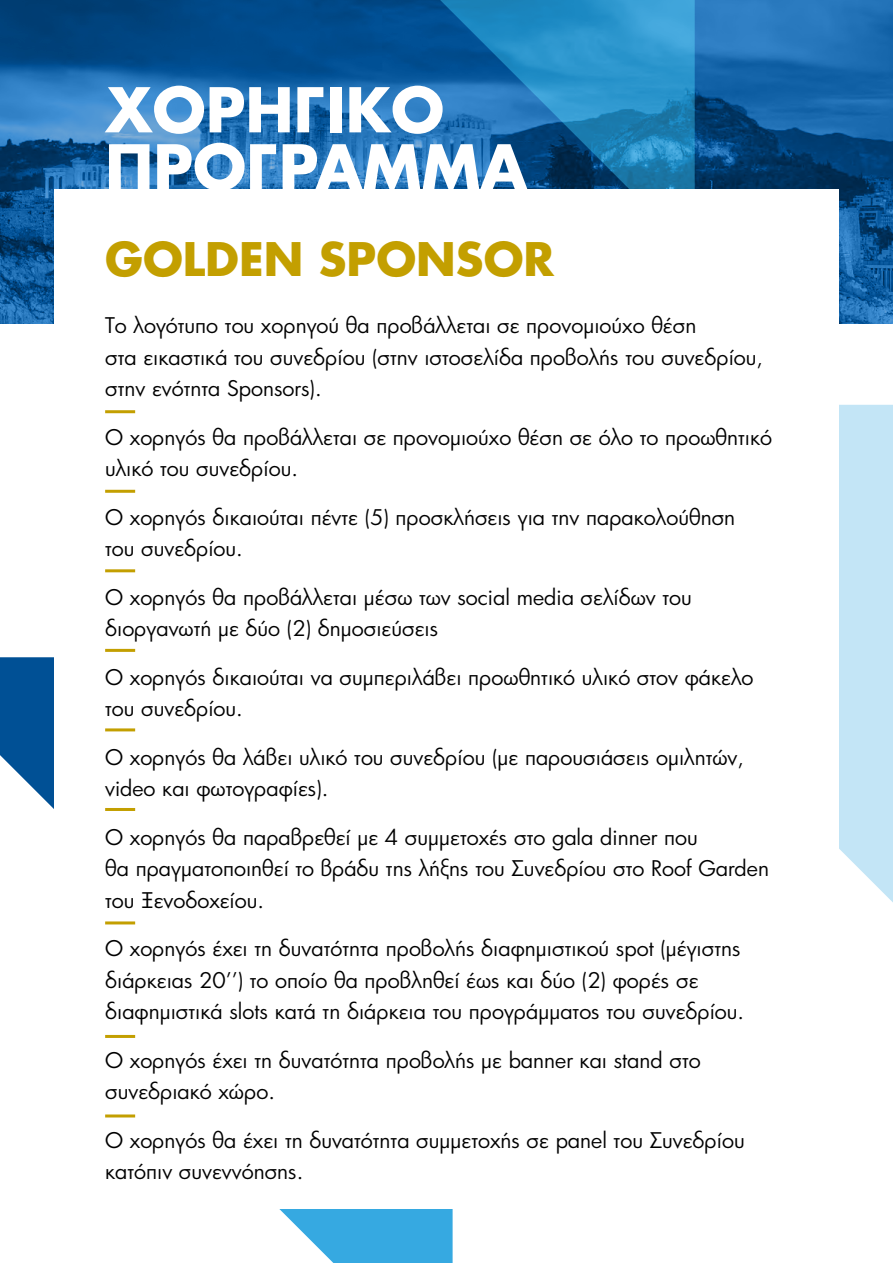
<style>
.page{position:relative;width:893px;height:1263px;background:#fff}
.page>*{position:absolute;margin:0;border:0;box-sizing:border-box;transform-origin:0 0}
.t1{font:700 60px "PF Futura Neu";color:#fff}
.t2{font:700 45px "PF Futura Neu";color:#c39f00}
.t3{font:21px/31.5px "PF Futura Neu";color:#000}
</style>
<div class="page">
<img style="left:0;top:0;width:893px;height:323px">
<svg style="left:279px;top:1209px;width:174px;height:54px"></svg>
<svg style="left:210px;top:0;width:485px;height:190px;background:#1c71af"></svg>
<svg style="left:0;top:657px;width:54px;height:152px"></svg>
<div style="left:839px;top:405px;width:54px;height:497px;background:#c3e5f6"></div>
<div style="left:54px;top:190px;width:785px;height:1019px;background:#fff"></div>
<hr style="left:105px;top:410px;width:30px;height:3px;background:#c39f00">
<hr style="left:105px;top:490px;width:30px;height:3px;background:#c39f00">
<hr style="left:105px;top:569px;width:30px;height:3px;background:#c39f00">
<hr style="left:105px;top:649px;width:30px;height:3px;background:#c39f00">
<hr style="left:105px;top:728px;width:30px;height:3px;background:#c39f00">
<hr style="left:105px;top:808px;width:30px;height:3px;background:#c39f00">
<hr style="left:105px;top:921px;width:30px;height:3px;background:#c39f00">
<hr style="left:105px;top:1035px;width:30px;height:3px;background:#c39f00">
<hr style="left:105px;top:1114px;width:30px;height:3px;background:#c39f00">
<h1 class="t1" style="left:105px;top:69px;width:341px">ΧΟΡΗΓΙΚΟ</h1>
<h1 class="t1" style="left:105px;top:126px;width:424px">ΠΡΟΓΡΑΜΜΑ</h1>
<h2 class="t2" style="left:105px;top:228px;width:451px">GOLDEN SPONSOR</h2>
<p class="t3" style="left:105px;top:309px;width:660px">To λογότυπο του χορηγού θα προβάλλεται σε προνομιούχο θέση<br>στα εικαστικά του συνεδρίου (στην ιστοσελίδα προβολής του συνεδρίου, στην ενότητα Sponsors).</p>
<p class="t3" style="left:105px;top:421px;width:668px">Ο χορηγός θα προβάλλεται σε προνομιούχο θέση σε όλο το προωθητικό υλικό του συνεδρίου.</p>
<p class="t3" style="left:105px;top:501px;width:632px">Ο χορηγός δικαιούται πέντε (5) προσκλήσεις για την παρακολούθηση του συνεδρίου.</p>
<p class="t3" style="left:105px;top:581px;width:588px">Ο χορηγός θα προβάλλεται μέσω των social media σελίδων του διοργανωτή με δύο (2) δημοσιεύσεις</p>
<p class="t3" style="left:105px;top:661px;width:650px">Ο χορηγός δικαιούται να συμπεριλάβει προωθητικό υλικό στον φάκελο του συνεδρίου.</p>
<p class="t3" style="left:105px;top:741px;width:640px">Ο χορηγός θα λάβει υλικό του συνεδρίου (με παρουσιάσεις ομιλητών, video και φωτογραφίες).</p>
<p class="t3" style="left:105px;top:821px;width:665px">Ο χορηγός θα παραβρεθεί με 4 συμμετοχές στο gala dinner που<br>θα πραγματοποιηθεί το βράδυ της λήξης του Συνεδρίου στο Roof Garden του Ξενοδοχείου.</p>
<p class="t3" style="left:105px;top:933px;width:641px">Ο χορηγός έχει τη δυνατότητα προβολής διαφημιστικού spot (μέγιστης διάρκειας 20’’) το οποίο θα προβληθεί έως και δύο (2) φορές σε διαφημιστικά slots κατά τη διάρκεια του προγράμματος του συνεδρίου.</p>
<p class="t3" style="left:105px;top:1044px;width:597px">Ο χορηγός έχει τη δυνατότητα προβολής με banner και stand στο συνεδριακό χώρο.</p>
<p class="t3" style="left:105px;top:1124px;width:641px">Ο χορηγός θα έχει τη δυνατότητα συμμετοχής σε panel του Συνεδρίου κατόπιν συνεννόησης.</p>
</div>
